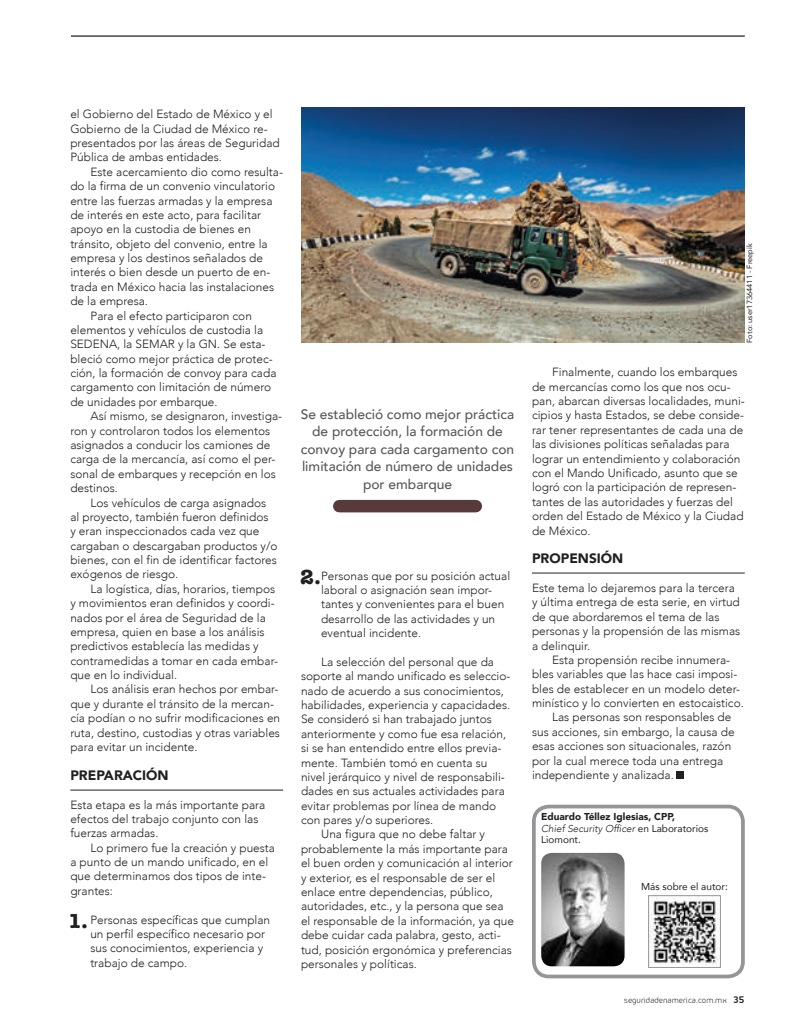
<style>
.page{position:relative;width:798px;height:1028px;background:#fff}
.page>*{position:absolute;margin:0;border:0;box-sizing:border-box;transform-origin:0 0}
.t1{font:500 13.75px/17.5px "Avenir";color:#57585a;text-align:center}
.t2{font:900 13.62px "Avenir";color:#231f20}
.t3{font:300 11.88px/14.4px "Avenir";color:#231f20}
.t4{font:900 10px/11.2px "Avenir";color:#231f20}
.t5{font:10px "Avenir";color:#231f20}
.t6{font:8.75px "Aeroportal";color:#231f20}
.t7{font:7.5px "Avenir";color:#231f20}
.s1{font-family:"American Typewriter";font-weight:700;font-size:21px}
.s2{font-weight:300;font-style:italic}
.s3{font-weight:400}
.s4{font-weight:700;font-size:11.25px}
</style>
<div class="page">
<hr style="left:71px;top:35px;width:673px;height:2px;background:#231f20">
<hr style="left:70px;top:789px;width:213px;height:1px;background:#231f20">
<hr style="left:531px;top:572px;width:213px;height:1px;background:#231f20">
<div style="left:676px;top:772px;width:7px;height:7px;background:#231f20"></div>
<div style="left:531px;top:804px;width:213px;height:174px;border:4px solid #939598;border-radius:15px"></div>
<img style="left:541px;top:853px;width:83px;height:113px">
<img style="left:650px;top:897px;width:68px;height:68px">
<div style="left:648px;top:895px;width:72px;height:72px;border:1px solid #939598"></div>
<img style="left:301px;top:107px;width:443px;height:236px">
<div style="left:339px;top:500px;width:136px;height:12px;background:#593a3b"></div>
<p class="t3" style="left:70px;top:107px;width:211px">el Gobierno del Estado de México y el Gobierno de la Ciudad de México re&shy;presentados por las áreas de Seguridad Pública de ambas entidades.</p>
<p class="t3" style="left:90px;top:164px;width:194px">Este acercamiento dio como resulta-</p>
<p class="t3" style="left:70px;top:179px;width:206px">do la firma de un convenio vinculatorio</p>
<p class="t3" style="left:70px;top:193px;width:203px">entre las fuerzas armadas y la empresa</p>
<p class="t3" style="left:70px;top:208px;width:192px">de interés en este acto, para facilitar</p>
<p class="t3" style="left:70px;top:222px;width:182px">apoyo en la custodia de bienes en</p>
<p class="t3" style="left:70px;top:236px;width:199px">tránsito, objeto del convenio, entre la</p>
<p class="t3" style="left:70px;top:251px;width:194px">empresa y los destinos señalados de</p>
<p class="t3" style="left:70px;top:265px;width:201px">interés o bien desde un puerto de en-</p>
<p class="t3" style="left:70px;top:279px;width:205px">trada en México hacia las instalaciones</p>
<p class="t3" style="left:70px;top:294px;width:79px">de la empresa.</p>
<p class="t3" style="left:90px;top:308px;width:163px">Para el efecto participaron con</p>
<p class="t3" style="left:70px;top:323px;width:194px">elementos y vehículos de custodia la</p>
<p class="t3" style="left:70px;top:337px;width:196px">SEDENA, la SEMAR y la GN. Se esta-</p>
<p class="t3" style="left:70px;top:351px;width:204px">bleció como mejor práctica de protec-</p>
<p class="t3" style="left:70px;top:366px;width:207px">ción, la formación de convoy para cada</p>
<p class="t3" style="left:70px;top:380px;width:202px">cargamento con limitación de número</p>
<p class="t3" style="left:70px;top:394px;width:149px">de unidades por embarque.</p>
<p class="t3" style="left:90px;top:409px;width:193px">Así mismo, se designaron, investiga-</p>
<p class="t3" style="left:70px;top:423px;width:201px">ron y controlaron todos los elementos</p>
<p class="t3" style="left:70px;top:438px;width:201px">asignados a conducir los camiones de</p>
<p class="t3" style="left:70px;top:452px;width:206px">carga de la mercancía, así como el per-</p>
<p class="t3" style="left:70px;top:466px;width:207px">sonal de embarques y recepción en los</p>
<p class="t3" style="left:70px;top:481px;width:49px">destinos.</p>
<p class="t3" style="left:90px;top:495px;width:177px">Los vehículos de carga asignados</p>
<p class="t3" style="left:70px;top:509px;width:200px">al proyecto, también fueron definidos</p>
<p class="t3" style="left:70px;top:524px;width:191px">y eran inspeccionados cada vez que</p>
<p class="t3" style="left:70px;top:538px;width:209px">cargaban o descargaban productos y/o</p>
<p class="t3" style="left:70px;top:553px;width:208px">bienes, con el fin de identificar factores</p>
<p class="t3" style="left:70px;top:567px;width:109px">exógenos de riesgo.</p>
<p class="t3" style="left:90px;top:581px;width:186px">La logística, días, horarios, tiempos</p>
<p class="t3" style="left:70px;top:596px;width:206px">y movimientos eran definidos y coordi-</p>
<p class="t3" style="left:70px;top:610px;width:197px">nados por el área de Seguridad de la</p>
<p class="t3" style="left:70px;top:624px;width:196px">empresa, quien en base a los análisis</p>
<p class="t3" style="left:70px;top:639px;width:190px">predictivos establecía las medidas y</p>
<p class="t3" style="left:70px;top:653px;width:209px">contramedidas a tomar en cada embar-</p>
<p class="t3" style="left:70px;top:668px;width:108px">que en lo individual.</p>
<p class="t3" style="left:90px;top:682px;width:189px">Los análisis eran hechos por embar-</p>
<p class="t3" style="left:70px;top:696px;width:205px">que y durante el tránsito de la mercan-</p>
<p class="t3" style="left:70px;top:711px;width:211px">cía podían o no sufrir modificaciones en</p>
<p class="t3" style="left:70px;top:725px;width:211px">ruta, destino, custodias y otras variables</p>
<p class="t3" style="left:70px;top:739px;width:129px">para evitar un incidente.</p>
<p class="t2" style="left:70px;top:763px;width:100px">PREPARACIÓN</p>
<p class="t3" style="left:70px;top:797px;width:196px">Esta etapa es la más importante para efectos del trabajo conjunto con las fuerzas armadas.</p>
<p class="t3" style="left:70px;top:840px;width:206px;text-indent:20px">Lo primero fue la creación y puesta a punto de un mando unificado, en el que determinamos dos tipos de inte&shy;grantes:</p>
<p class="t3" style="left:90px;top:912px;width:181px;text-indent:-23px"><span class="s1">1.</span> Personas específicas que cumplan un perfil específico necesario por sus conocimientos, experiencia y trabajo de campo.</p>
<p class="t1" style="left:301px;top:404px;width:215px">Se estableció como mejor práctica de protección, la formación de convoy para cada cargamento con limitación de número de unidades por embarque</p>
<p class="t3" style="left:321px;top:568px;width:191px;text-indent:-21px"><span class="s1">2.</span>Personas que por su posición actual laboral o asignación sean impor&shy;tantes y convenientes para el buen desarrollo de las actividades y un eventual incidente.</p>
<p class="t3" style="left:321px;top:654px;width:174px">La selección del personal que da</p>
<p class="t3" style="left:301px;top:669px;width:211px">soporte al mando unificado es seleccio-</p>
<p class="t3" style="left:301px;top:683px;width:204px">nado de acuerdo a sus conocimientos,</p>
<p class="t3" style="left:301px;top:697px;width:210px">habilidades, experiencia y capacidades.</p>
<p class="t3" style="left:301px;top:712px;width:192px">Se consideró si han trabajado juntos</p>
<p class="t3" style="left:301px;top:726px;width:207px">anteriormente y como fue esa relación,</p>
<p class="t3" style="left:301px;top:741px;width:202px">si se han entendido entre ellos previa-</p>
<p class="t3" style="left:301px;top:755px;width:188px">mente. También tomó en cuenta su</p>
<p class="t3" style="left:301px;top:769px;width:205px">nivel jerárquico y nivel de responsabili-</p>
<p class="t3" style="left:301px;top:784px;width:205px">dades en sus actuales actividades para</p>
<p class="t3" style="left:301px;top:798px;width:196px">evitar problemas por línea de mando</p>
<p class="t3" style="left:301px;top:812px;width:134px">con pares y/o superiores.</p>
<p class="t3" style="left:321px;top:827px;width:165px">Una figura que no debe faltar y</p>
<p class="t3" style="left:301px;top:841px;width:208px">probablemente la más importante para</p>
<p class="t3" style="left:301px;top:856px;width:213px">el buen orden y comunicación al interior</p>
<p class="t3" style="left:301px;top:870px;width:196px">y exterior, es el responsable de ser el</p>
<p class="t3" style="left:301px;top:884px;width:193px">enlace entre dependencias, público,</p>
<p class="t3" style="left:301px;top:899px;width:204px">autoridades, etc., y la persona que sea</p>
<p class="t3" style="left:301px;top:913px;width:214px">el responsable de la información, ya que</p>
<p class="t3" style="left:301px;top:927px;width:201px">debe cuidar cada palabra, gesto, acti-</p>
<p class="t3" style="left:301px;top:942px;width:212px">tud, posición ergonómica y preferencias</p>
<p class="t3" style="left:301px;top:956px;width:117px">personales y políticas.</p>
<p class="t7" style="left:743px;top:343px;width:101px;rotate:-90deg">Foto: user17364411 - Freepik</p>
<p class="t3" style="left:531px;top:365px;width:214px;text-indent:20px">Finalmente, cuando los embarques de mercancías como los que nos ocu&shy;pan, abarcan diversas localidades, muni&shy;cipios y hasta Estados, se debe conside&shy;rar tener representantes de cada una de las divisiones políticas señaladas para lograr un entendimiento y colaboración con el Mando Unificado, asunto que se logró con la participación de represen&shy;tantes de las autoridades y fuerzas del orden del Estado de México y la Ciudad de México.</p>
<p class="t2" style="left:531px;top:547px;width:93px">PROPENSIÓN</p>
<p class="t3" style="left:531px;top:581px;width:210px">Este tema lo dejaremos para la tercera y última entrega de esta serie, en virtud de que abordaremos el tema de las personas y la propensión de las mismas a delinquir.</p>
<p class="t3" style="left:552px;top:652px;width:179px">Esta propensión recibe innumera-</p>
<p class="t3" style="left:531px;top:667px;width:207px">bles variables que las hace casi imposi-</p>
<p class="t3" style="left:531px;top:681px;width:209px">bles de establecer en un modelo deter-</p>
<p class="t3" style="left:531px;top:696px;width:213px">minístico y lo convierten en estocaistico.</p>
<p class="t3" style="left:552px;top:710px;width:181px">Las personas son responsables de</p>
<p class="t3" style="left:531px;top:724px;width:204px">sus acciones, sin embargo, la causa de</p>
<p class="t3" style="left:531px;top:739px;width:201px">esas acciones son situacionales, razón</p>
<p class="t3" style="left:531px;top:753px;width:193px">por la cual merece toda una entrega</p>
<p class="t3" style="left:531px;top:767px;width:143px">independiente y analizada.</p>
<p class="t4" style="left:541px;top:811px;width:168px">Eduardo Téllez Iglesias, CPP,<br><span class="s2">Chief Security Officer</span> <span class="s3">en Laboratorios<br>Liomont.</span></p>
<p class="t5" style="left:641px;top:878px;width:88px">Más sobre el autor:</p>
<p class="t6" style="left:623px;top:996px;width:122px">seguridadenamerica.com.mx <span class="s4">35</span></p>
</div>
